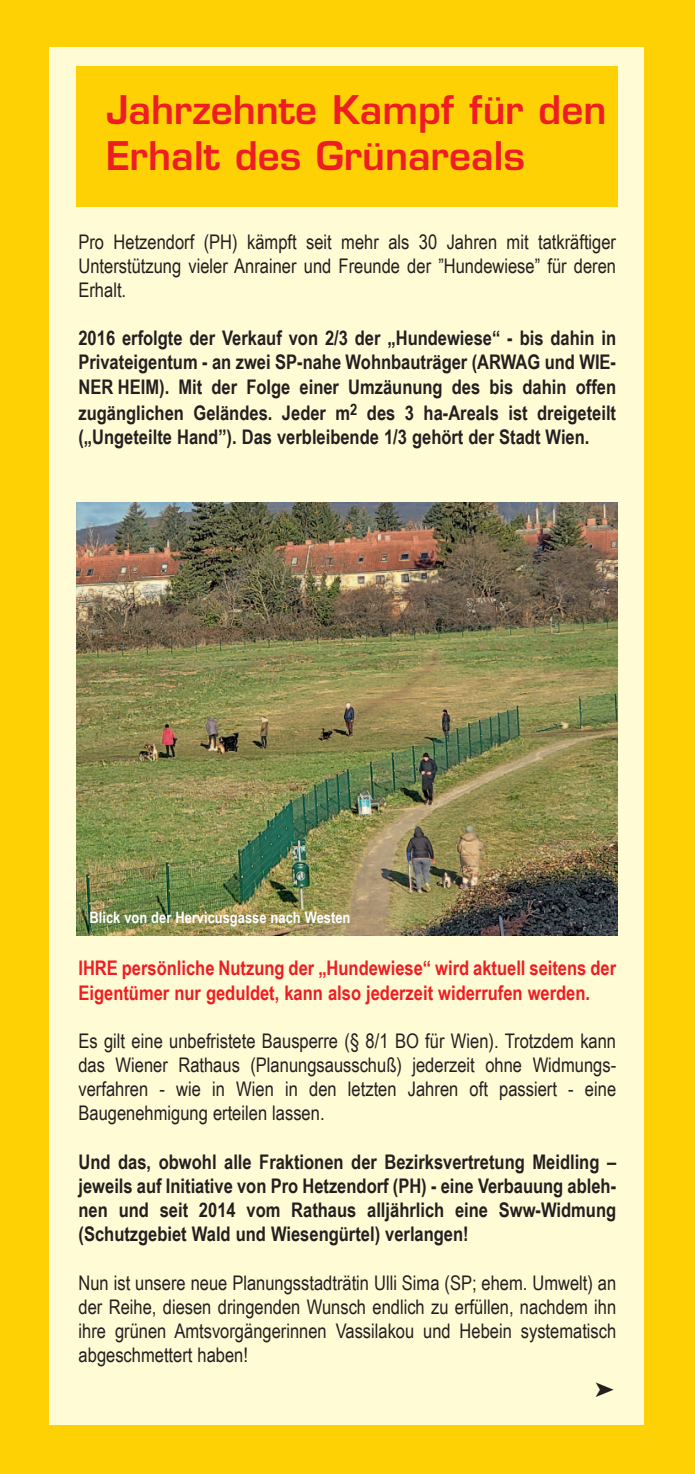
<style>
.page{position:relative;width:695px;height:1474px;background:#fff}
.page>*{position:absolute;margin:0;border:0;box-sizing:border-box;transform-origin:0 0}
.t1{font:600 38.5px/46.2px "Eurostile";color:#ee1d23}
.t2{font:20.12px/24.2px "Arial Narrow";color:#231f20;text-align:justify}
.t3{font:700 20.12px/24.2px "Arial Narrow";color:#231f20;text-align:justify}
.t4{font:700 20.12px/24.2px "Arial Narrow";color:#ee1d23}
.t5{font:700 15.75px "Arial Narrow";color:#fff}
</style>
<div class="page">
<div style="left:0;top:0;width:694px;height:1473px;background:#fed105"></div>
<div style="left:50px;top:48px;width:593px;height:1376px;background:#fffbd5"></div>
<div style="left:77px;top:67px;width:540px;height:140px;background:#fed105"></div>
<img style="left:77px;top:502px;width:540px;height:433px">
<h1 class="t1" style="left:106px;top:90px;width:502px">Jahrzehnte Kampf für den<br>Erhalt des Grünareals</h1>
<p class="t2" style="left:78px;top:229px;width:539px">Pro Hetzendorf (PH) kämpft seit mehr als 30 Jahren mit tatkräftiger Unterstützung vieler Anrainer und Freunde der ”Hundewiese” für deren Erhalt.</p>
<p class="t3" style="left:78px;top:326px;width:539px">2016 erfolgte der Verkauf von 2/3 der „Hundewiese“ - bis dahin in Privateigentum - an zwei SP-nahe Wohnbauträger (ARWAG und WIE-NER HEIM). Mit der Folge einer Umzäunung des bis dahin offen</p>
<p class="t3" style="left:78px;top:400px;width:539px">zugänglichen Geländes. Jeder m<sup>2</sup> des 3 ha-Areals ist dreigeteilt („Ungeteilte Hand”). Das verbleibende 1/3 gehört der Stadt Wien.</p>
<p class="t5" style="left:89px;top:908px;width:262px">Blick von der Hervicusgasse nach Westen</p>
<p class="t4" style="left:78px;top:956px;width:539px">IHRE persönliche Nutzung der „Hundewiese“ wird aktuell seitens der<br>Eigentümer nur geduldet, kann also jederzeit widerrufen werden.</p>
<p class="t2" style="left:78px;top:1028px;width:539px">Es gilt eine unbefristete Bausperre (§ 8/1 BO für Wien). Trotzdem kann das Wiener Rathaus (Planungsausschuß) jederzeit ohne Widmungs&shy;verfahren - wie in Wien in den letzten Jahren oft passiert - eine Baugenehmigung erteilen lassen.</p>
<p class="t3" style="left:78px;top:1149px;width:539px">Und das, obwohl alle Fraktionen der Bezirksvertretung Meidling – jeweils auf Initiative von Pro Hetzendorf (PH) - eine Verbauung ableh&shy;nen und seit 2014 vom Rathaus alljährlich eine Sww-Widmung (Schutzgebiet Wald und Wiesengürtel) verlangen!</p>
<p class="t2" style="left:79px;top:1270px;width:539px">Nun ist unsere neue Planungsstadträtin Ulli Sima (SP; ehem. Umwelt) an der Reihe, diesen dringenden Wunsch endlich zu erfüllen, nachdem ihn ihre grünen Amtsvorgängerinnen Vassilakou und Hebein systematisch abgeschmettert haben!</p>
</div>
